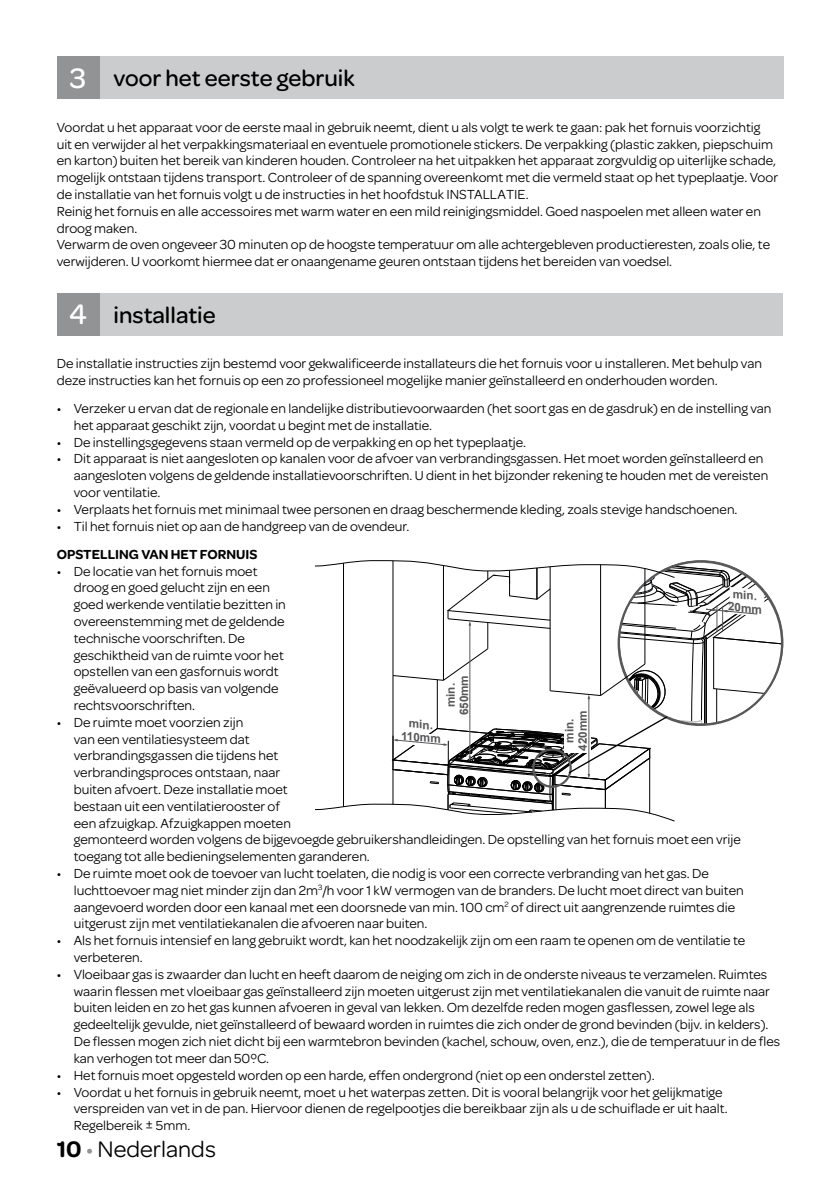
<style>
.page{position:relative;width:840px;height:1191px;background:#fff}
.page>*{position:absolute;margin:0;border:0;box-sizing:border-box;transform-origin:0 0}
.t1{font:500 24px "Omnes";color:#000}
.t2{font:24px "Omnes";color:#000}
.t3{font:14px/16.8px "Omnes";color:#000}
.t4{font:600 14px "Omnes";color:#000}
.t5{font:700 11.6px/13px "Arial";color:#58585a;text-align:center}
.s1{font-size:30px;color:#fff}
.s2{font-weight:600}
.s3{color:#929395}
</style>
<div class="page">
<div style="left:83px;top:57px;width:699px;height:42px;background:#cacccd"></div>
<div style="left:57px;top:57px;width:42px;height:42px;background:#929395"></div>
<div style="left:83px;top:293px;width:699px;height:43px;background:#cacccd"></div>
<div style="left:57px;top:293px;width:42px;height:43px;background:#929395"></div>
<svg style="left:315px;top:560px;width:467px;height:261px"></svg>
<h1 class="t1" style="left:70px;top:62px;width:286px"><span class="s1">3</span> voor het eerste gebruik</h1>
<p class="t3" style="left:57px;top:118px;width:722px">Voordat u het apparaat voor de eerste maal in gebruik neemt, dient u als volgt te werk te gaan: pak het fornuis voorzichtig uit en verwijder al het verpakkingsmateriaal en eventuele promotionele stickers. De verpakking (plastic zakken, piepschuim en karton) buiten het bereik van kinderen houden. Controleer na het uitpakken het apparaat zorgvuldig op uiterlijke schade, mogelijk ontstaan tijdens transport. Controleer of de spanning overeenkomt met die vermeld staat op het typeplaatje. Voor de installatie van het fornuis volgt u de instructies in het hoofdstuk INSTALLATIE.<br>Reinig het fornuis en alle accessoires met warm water en een mild reinigingsmiddel. Goed naspoelen met alleen water en droog maken.<br>Verwarm de oven ongeveer 30 minuten op de hoogste temperatuur om alle achtergebleven productieresten, zoals olie, te verwijderen. U voorkomt hiermee dat er onaangename geuren ontstaan tijdens het bereiden van voedsel.</p>
<h1 class="t1" style="left:69px;top:298px;width:148px"><span class="s1">4</span> installatie</h1>
<p class="t3" style="left:57px;top:354px;width:706px">De installatie instructies zijn bestemd voor gekwalificeerde installateurs die het fornuis voor u installeren. Met behulp van deze instructies kan het fornuis op een zo professioneel mogelijke manier geïnstalleerd en onderhouden worden.</p>
<p class="t3" style="left:74px;top:399px;width:698px;text-indent:-17px">• Verzeker u ervan dat de regionale en landelijke distributievoorwaarden (het soort gas en de gasdruk) en de instelling van het apparaat geschikt zijn, voordat u begint met de installatie.</p>
<p class="t3" style="left:57px;top:433px;width:470px">• De instellingsgegevens staan vermeld op de verpakking en op het typeplaatje.</p>
<p class="t3" style="left:74px;top:449px;width:695px;text-indent:-17px">• Dit apparaat is niet aangesloten op kanalen voor de afvoer van verbrandingsgassen. Het moet worden geïnstalleerd en aangesloten volgens de geldende installatievoorschriften. U dient in het bijzonder rekening te houden met de vereisten voor ventilatie.</p>
<p class="t3" style="left:57px;top:500px;width:682px">• Verplaats het fornuis met minimaal twee personen en draag beschermende kleding, zoals stevige handschoenen.</p>
<p class="t3" style="left:57px;top:517px;width:354px">• Til het fornuis niet op aan de handgreep van de ovendeur.</p>
<p class="t4" style="left:57px;top:544px;width:202px">OPSTELLING VAN HET FORNUIS</p>
<p class="t3" style="left:74px;top:561px;width:213px;text-indent:-17px">• De locatie van het fornuis moet droog en goed gelucht zijn en een goed werkende ventilatie bezitten in overeenstemming met de geldende technische voorschriften. De geschiktheid van de ruimte voor het opstellen van een gasfornuis wordt geëvalueerd op basis van volgende rechtsvoorschriften.</p>
<p class="t3" style="left:74px;top:713px;width:668px;text-indent:-17px">• De ruimte moet voorzien zijn<br>van een ventilatiesysteem dat<br>verbrandingsgassen die tijdens het<br>verbrandingsproces ontstaan, naar<br>buiten afvoert. Deze installatie moet<br>bestaan uit een ventilatierooster of<br>een afzuigkap. Afzuigkappen moeten<br>gemonteerd worden volgens de bijgevoegde gebruikershandleidingen. De opstelling van het fornuis moet een vrije toegang tot alle bedieningselementen garanderen.</p>
<p class="t3" style="left:74px;top:864px;width:671px;text-indent:-17px">• De ruimte moet ook de toevoer van lucht toelaten, die nodig is voor een correcte verbranding van het gas. De luchttoevoer mag niet minder zijn dan 2m<sup>3</sup>/h voor 1 kW vermogen van de branders. De lucht moet direct van buiten aangevoerd worden door een kanaal met een doorsnede van min. 100 cm<sup>2</sup> of direct uit aangrenzende ruimtes die uitgerust zijn met ventilatiekanalen die afvoeren naar buiten.</p>
<p class="t3" style="left:74px;top:931px;width:672px;text-indent:-17px">• Als het fornuis intensief en lang gebruikt wordt, kan het noodzakelijk zijn om een raam te openen om de ventilatie te verbeteren.</p>
<p class="t3" style="left:74px;top:965px;width:707px;text-indent:-17px">• Vloeibaar gas is zwaarder dan lucht en heeft daarom de neiging om zich in de onderste niveaus te verzamelen. Ruimtes waarin flessen met vloeibaar gas geïnstalleerd zijn moeten uitgerust zijn met ventilatiekanalen die vanuit de ruimte naar buiten leiden en zo het gas kunnen afvoeren in geval van lekken. Om dezelfde reden mogen gasflessen, zowel lege als gedeeltelijk gevulde, niet geïnstalleerd of bewaard worden in ruimtes die zich onder de grond bevinden (bijv. in kelders).<br>De flessen mogen zich niet dicht bij een warmtebron bevinden (kachel, schouw, oven, enz.), die de temperatuur in de fles kan verhogen tot meer dan 50ºC.</p>
<p class="t3" style="left:57px;top:1065px;width:599px">• Het fornuis moet opgesteld worden op een harde, effen ondergrond (niet op een onderstel zetten).</p>
<p class="t3" style="left:74px;top:1082px;width:655px;text-indent:-17px">• Voordat u het fornuis in gebruik neemt, moet u het waterpas zetten. Dit is vooral belangrijk voor het gelijkmatige verspreiden van vet in de pan. Hiervoor dienen de regelpootjes die bereikbaar zijn als u de schuiflade er uit haalt.<br>Regelbereik 5mm.</p>
<p class="t5" style="left:733px;top:587px;width:26px;rotate:5deg">min.</p>
<p class="t5" style="left:728px;top:600px;width:35px;rotate:5deg">20mm</p>
<p class="t5" style="left:444px;top:715px;width:42px;rotate:-90deg">min.<br>650mm</p>
<p class="t5" style="left:563px;top:751px;width:42px;rotate:-90deg">min.<br>420mm</p>
<p class="t5" style="left:403px;top:716px;width:41px;rotate:5deg">min.<br>110mm</p>
<h1 class="t2" style="left:57px;top:1132px;width:160px"><span class="s2">10</span> <span class="s3">•</span> Nederlands</h1>
</div>
